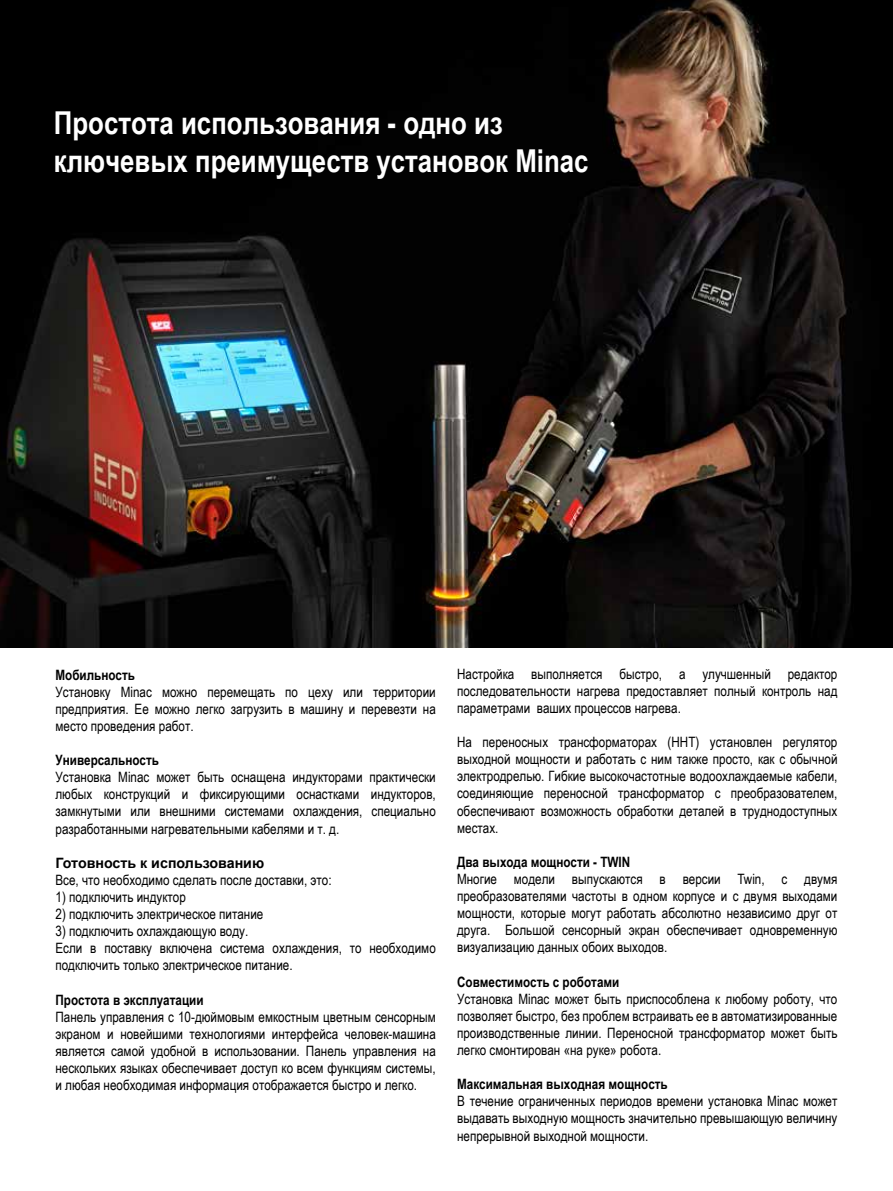
<style>
.page{position:relative;width:893px;height:1191px;background:#fff}
.page>*{position:absolute;margin:0;border:0;box-sizing:border-box;transform-origin:0 0}
.t1{font:700 31.5px/37.8px "Arial Narrow";color:#fff}
.t2{font:14.25px/17.1px "Arial Narrow";color:#000;text-align:justify}
.t3{font:700 14.25px "Arial Narrow";color:#000}
.t4{font:700 14.25px "Arial";color:#000}
</style>
<div class="page">
<img style="left:0;top:0;width:893px;height:647px">
<h1 class="t1" style="left:54px;top:103px;width:536px">Простота использования - одно из ключевых преимуществ установок Minac</h1>
<p class="t3" style="left:56px;top:663px;width:81px">Мобильность</p>
<p class="t2" style="left:56px;top:682px;width:382px">Установку Minac можно перемещать по цеху или территории предприятия. Ее можно легко загрузить в машину и перевезти на место проведения работ.</p>
<p class="t3" style="left:56px;top:749px;width:105px">Универсальность</p>
<p class="t2" style="left:56px;top:768px;width:382px">Установка Minac может быть оснащена индукторами практически любых конструкций и фиксирующими оснастками индукторов, замкнутыми или внешними системами охлаждения, специально разработанными нагревательными кабелями и т. д.</p>
<p class="t4" style="left:56px;top:852px;width:210px">Готовность к использованию</p>
<p class="t2" style="left:56px;top:870px;width:278px">Все, что необходимо сделать после доставки, это:</p>
<p class="t2" style="left:56px;top:887px;width:132px">1) подключить индуктор</p>
<p class="t2" style="left:56px;top:905px;width:209px">2) подключить электрическое питание</p>
<p class="t2" style="left:56px;top:922px;width:382px;text-align:left">3) подключить охлаждающую воду.<br>Если в поставку включена система охлаждения, то необходимо подключить только электрическое питание.</p>
<p class="t3" style="left:56px;top:988px;width:150px">Простота в эксплуатации</p>
<p class="t2" style="left:56px;top:1007px;width:382px">Панель управления с 10-дюймовым емкостным цветным сенсорным экраном и новейшими технологиями интерфейса человек-машина является самой удобной в использовании. Панель управления на нескольких языках обеспечивает доступ ко всем функциям системы, и любая необходимая информация отображается быстро и легко.</p>
<p class="t2" style="left:457px;top:664px;width:382px">Настройка выполняется быстро, а улучшенный редактор последовательности нагрева предоставляет полный контроль над параметрами ваших процессов нагрева.</p>
<p class="t2" style="left:457px;top:733px;width:382px">На переносных трансформаторах (HHT) установлен регулятор выходной мощности и работать с ним также просто, как с обычной электродрелью. Гибкие высокочастотные водоохлаждаемые кабели, соединяющие переносной трансформатор с преобразователем, обеспечивают возможность обработки деталей в труднодоступных местах.</p>
<p class="t3" style="left:457px;top:851px;width:175px">Два выхода мощности - TWIN</p>
<p class="t2" style="left:457px;top:870px;width:382px">Многие модели выпускаются в версии Twin, с двумя преобразователями частоты в одном корпусе и с двумя выходами мощности, которые могут работать абсолютно независимо друг от друга. Большой сенсорный экран обеспечивает одновременную визуализацию данных обоих выходов.</p>
<p class="t3" style="left:457px;top:970px;width:164px">Совместимость с роботами</p>
<p class="t2" style="left:457px;top:989px;width:382px">Установка Minac может быть приспособлена к любому роботу, что позволяет быстро, без проблем встраивать ее в автоматизированные производственные линии. Переносной трансформатор может быть легко смонтирован «на руке» робота.</p>
<p class="t3" style="left:457px;top:1073px;width:212px">Максимальная выходная мощность</p>
<p class="t2" style="left:457px;top:1092px;width:382px">В течение ограниченных периодов времени установка Minac может выдавать выходную мощность значительно превышающую величину непрерывной выходной мощности.</p>
</div>
